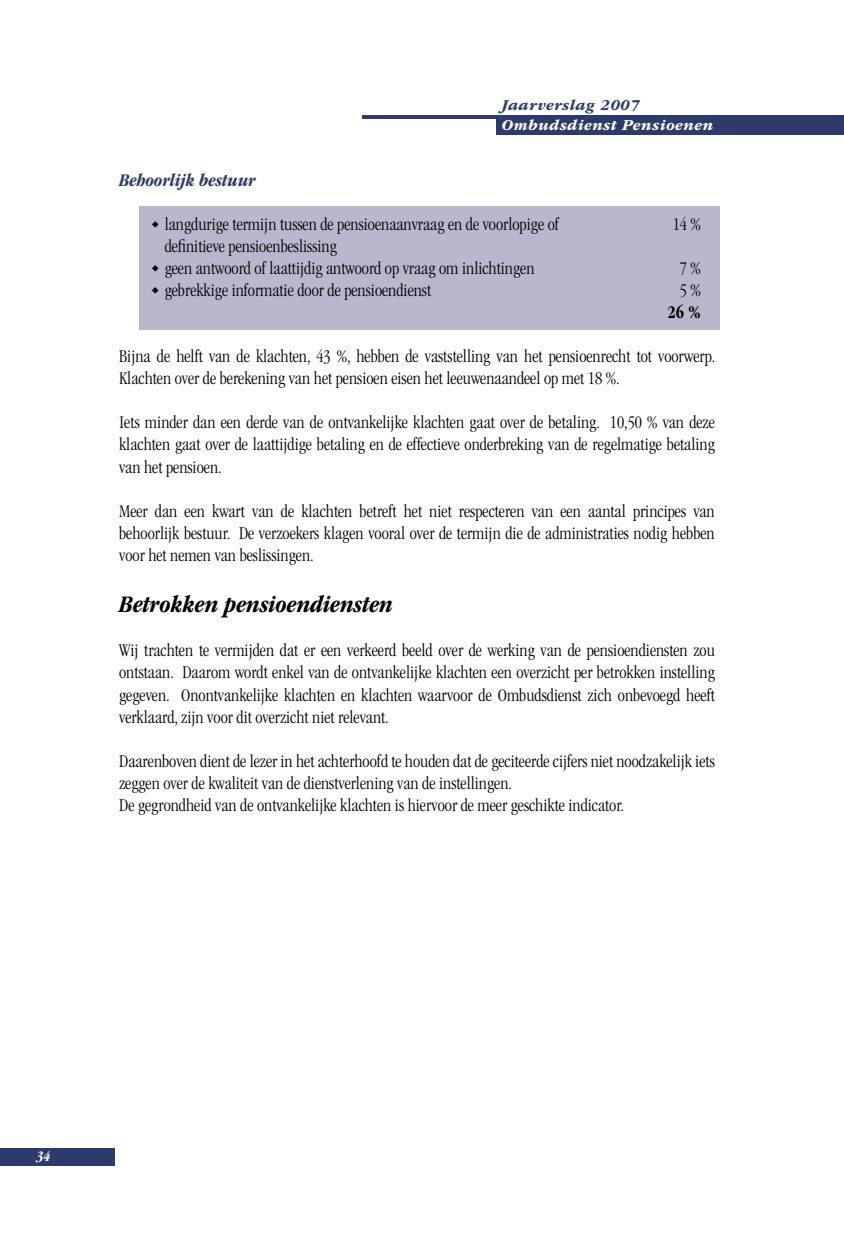
<style>
.page{position:relative;width:844px;height:1241px;background:#fff}
.page>*{position:absolute;margin:0;border:0;box-sizing:border-box;transform-origin:0 0}
.t1{font:italic 700 condensed 24.5px "ITC Garamond Std";color:#000}
.t2{font:300 condensed 18.38px/22.1px "ITC Garamond Std";color:#000}
.t3{font:italic 700 condensed 18.38px "ITC Garamond Std";color:#2d3b6c}
.t4{font:700 condensed 18.38px "ITC Garamond Std";color:#000}
.t5{font:italic 700 15.75px "ITC Garamond Std";letter-spacing:.03em;color:#fff}
.t6{font:italic 700 15.75px "ITC Garamond Std";letter-spacing:.03em;color:#2d3b6c}
.t7{font:italic 700 condensed 14.88px "ITC Garamond Std";color:#fff}
</style>
<div class="page">
<div style="left:496px;top:115px;width:347px;height:20px;background:#2d3b6c"></div>
<hr style="left:362px;top:115px;width:348px;height:3px;background:#2d3b6c">
<div style="left:0;top:1148px;width:114px;height:17px;background:#2d3b6c"></div>
<div style="left:139px;top:206px;width:580px;height:123px;background:#b8b7cc"></div>
<p class="t6" style="left:501px;top:97px;width:140px">Jaarverslag 2007</p>
<p class="t5" style="left:501px;top:117px;width:213px">Ombudsdienst Pensioenen</p>
<p class="t3" style="left:119px;top:169px;width:138px">Behoorlijk bestuur</p>
<p class="t2" style="left:165px;top:213px;width:395px">langdurige termijn tussen de pensioenaanvraag en de voorlopige of</p>
<p class="t2" style="left:672px;top:213px;width:30px">14 %</p>
<p class="t2" style="left:165px;top:235px;width:371px">definitieve pensioenbeslissing<br>geen antwoord of laattijdig antwoord op vraag om inlichtingen</p>
<p class="t2" style="left:679px;top:257px;width:22px">7 %</p>
<p class="t2" style="left:165px;top:279px;width:268px">gebrekkige informatie door de pensioendienst</p>
<p class="t2" style="left:679px;top:279px;width:22px">5 %</p>
<p class="t4" style="left:667px;top:302px;width:35px">26 %</p>
<p class="t2" style="left:119px;top:345px;width:597px">Bijna de helft van de klachten, 43 %, hebben de vaststelling van het pensioenrecht tot voorwerp.<br>Klachten over de berekening van het pensioen eisen het leeuwenaandeel op met 18 %.</p>
<p class="t2" style="left:119px;top:411px;width:597px;text-align:justify">Iets minder dan een derde van de ontvankelijke klachten gaat over de betaling. 10,50 % van deze klachten gaat over de laattijdige betaling en de effectieve onderbreking van de regelmatige betaling van het pensioen.</p>
<p class="t2" style="left:119px;top:500px;width:597px;text-align:justify">Meer dan een kwart van de klachten betreft het niet respecteren van een aantal principes van behoorlijk bestuur. De verzoekers klagen vooral over de termijn die de administraties nodig hebben voor het nemen van beslissingen.</p>
<h1 class="t1" style="left:119px;top:590px;width:275px">Betrokken pensioendiensten</h1>
<p class="t2" style="left:119px;top:639px;width:597px;text-align:justify">Wij trachten te vermijden dat er een verkeerd beeld over de werking van de pensioendiensten zou ontstaan. Daarom wordt enkel van de ontvankelijke klachten een overzicht per betrokken instelling gegeven. Onontvankelijke klachten en klachten waarvoor de Ombudsdienst zich onbevoegd heeft verklaard, zijn voor dit overzicht niet relevant.</p>
<p class="t2" style="left:119px;top:749px;width:597px">Daarenboven dient de lezer in het achterhoofd te houden dat de geciteerde cijfers niet noodzakelijk iets zeggen over de kwaliteit van de dienstverlening van de instellingen.<br>De gegrondheid van de ontvankelijke klachten is hiervoor de meer geschikte indicator.</p>
<p class="t7" style="left:36px;top:1147px;width:9px">34</p>
</div>
